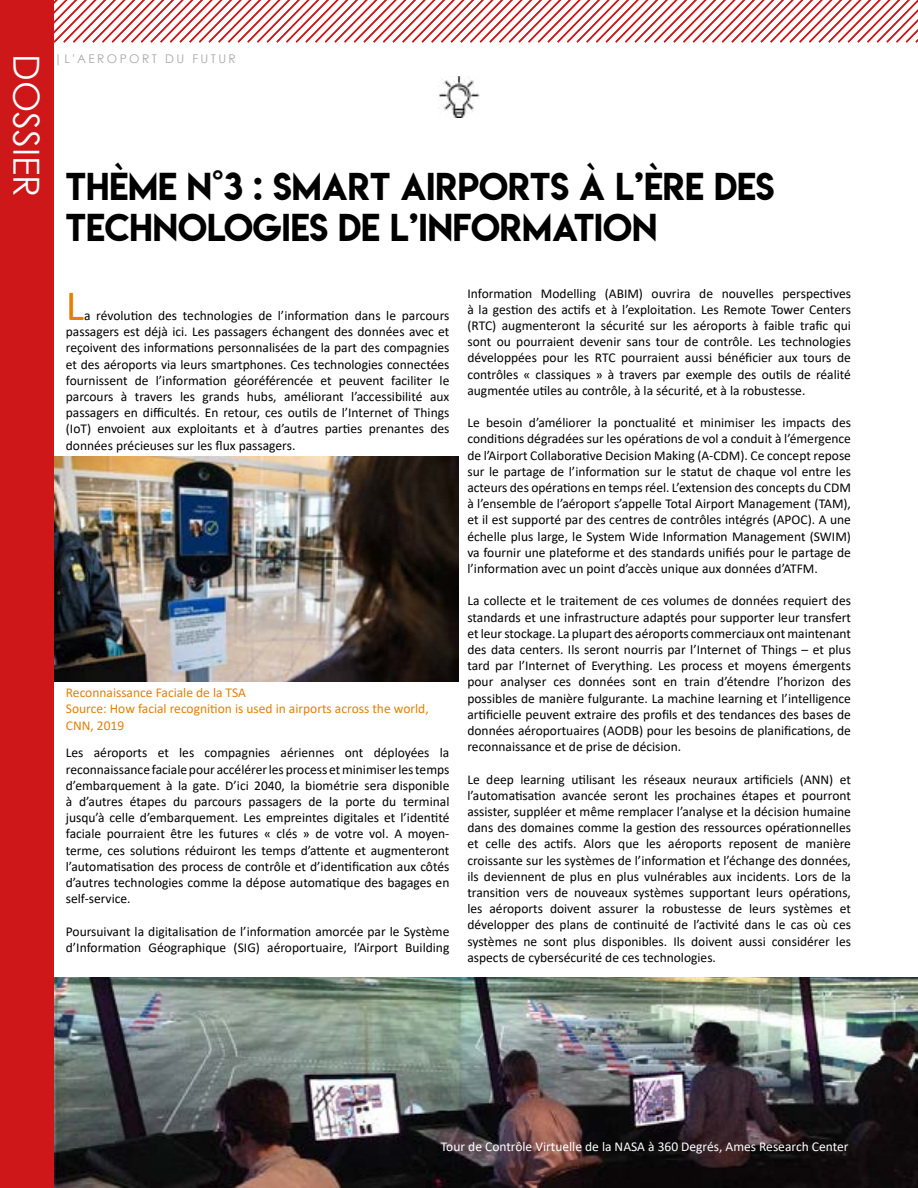
<style>
.page{position:relative;width:918px;height:1188px;background:#fff}
.page>*{position:absolute;margin:0;border:0;box-sizing:border-box;transform-origin:0 0}
.t1{font:43.5px "Calibri";color:#e38006}
.t2{font:36px "Century Gothic";color:#fff}
.t3{font:34.5px/41.4px "Lemon Milk";color:#000}
.t4{font:13.5px/16.2px "Calibri";color:#000;text-align:justify}
.t5{font:13.5px/16.2px "Calibri";color:#e38006}
.t6{font:13.5px "Calibri";color:#fff}
.t7{font:12px "Century Gothic";letter-spacing:.2em;color:#a6a7a7}
</style>
<div class="page">
<div style="left:0;top:0;width:54px;height:1188px;background:#cd1719"></div>
<img style="left:439px;top:77px;width:40px;height:40px">
<img style="left:54px;top:456px;width:405px;height:225px">
<img style="left:54px;top:978px;width:864px;height:210px">
<svg style="left:54px;top:0;width:864px;height:43px"></svg>
<h2 class="t2" style="left:52px;top:54px;width:145px;rotate:90deg">DOSSIER</h2>
<p class="t7" style="left:54px;top:50px;width:183px">|L'AEROPORT DU FUTUR</p>
<h3 class="t3" style="left:66px;top:165px;width:710px">THÈME N°3 : SMART AIRPORTS À L’ÈRE DES<br>TECHNOLOGIES DE L’INFORMATION</h3>
<h1 class="t1" style="left:66px;top:275px;width:20px">L</h1>
<p class="t4" style="left:66px;top:307px;width:385px;text-indent:18px">a révolution des technologies de l’information dans le parcours passagers est déjà ici. Les passagers échangent des données avec et reçoivent des informations personnalisées de la part des compagnies et des aéroports via leurs smartphones. Ces technologies connectées fournissent de l’information géoréférencée et peuvent faciliter le parcours à travers les grands hubs, améliorant l’accessibilité aux passagers en difficultés. En retour, ces outils de l’Internet of Things (IoT) envoient aux exploitants et à d’autres parties prenantes des données précieuses sur les flux passagers.</p>
<p class="t5" style="left:66px;top:684px;width:364px">Reconnaissance Faciale de la TSA<br>Source: How facial recognition is used in airports across the world,<br>CNN, 2019</p>
<p class="t4" style="left:66px;top:745px;width:385px">Les aéroports et les compagnies aériennes ont déployées la reconnaissance faciale pour accélérer les process et minimiser les temps d’embarquement à la gate. D’ici 2040, la biométrie sera disponible à d’autres étapes du parcours passagers de la porte du terminal jusqu’à celle d’embarquement. Les empreintes digitales et l’identité faciale pourraient être les futures « clés » de votre vol. A moyen&shy;terme, ces solutions réduiront les temps d’attente et augmenteront l’automatisation des process de contrôle et d’identification aux côtés d’autres technologies comme la dépose automatique des bagages en self-service.</p>
<p class="t4" style="left:66px;top:923px;width:385px">Poursuivant la digitalisation de l’information amorcée par le Système d’Information Géographique (SIG) aéroportuaire, l’Airport Building</p>
<p class="t4" style="left:467px;top:285px;width:385px">Information Modelling (ABIM) ouvrira de nouvelles perspectives à la gestion des actifs et à l’exploitation. Les Remote Tower Centers (RTC) augmenteront la sécurité sur les aéroports à faible trafic qui sont ou pourraient devenir sans tour de contrôle. Les technologies développées pour les RTC pourraient aussi bénéficier aux tours de contrôles « classiques » à travers par exemple des outils de réalité augmentée utiles au contrôle, à la sécurité, et à la robustesse.</p>
<p class="t4" style="left:467px;top:414px;width:385px">Le besoin d’améliorer la ponctualité et minimiser les impacts des conditions dégradées sur les opérations de vol a conduit à l’émergence de l’Airport Collaborative Decision Making (A-CDM). Ce concept repose sur le partage de l’information sur le statut de chaque vol entre les acteurs des opérations en temps réel. L’extension des concepts du CDM à l’ensemble de l’aéroport s’appelle Total Airport Management (TAM), et il est supporté par des centres de contrôles intégrés (APOC). A une échelle plus large, le System Wide Information Management (SWIM) va fournir une plateforme et des standards unifiés pour le partage de l’information avec un point d’accès unique aux données d’ATFM.</p>
<p class="t4" style="left:467px;top:592px;width:385px">La collecte et le traitement de ces volumes de données requiert des standards et une infrastructure adaptés pour supporter leur transfert et leur stockage. La plupart des aéroports commerciaux ont maintenant des data centers. Ils seront nourris par l’Internet of Things – et plus tard par l’Internet of Everything. Les process et moyens émergents pour analyser ces données sont en train d’étendre l’horizon des possibles de manière fulgurante. La machine learning et l’intelligence artificielle peuvent extraire des profils et des tendances des bases de données aéroportuaires (AODB) pour les besoins de planifications, de reconnaissance et de prise de décision.</p>
<p class="t4" style="left:467px;top:771px;width:385px">Le deep learning utilisant les réseaux neuraux artificiels (ANN) et l’automatisation avancée seront les prochaines étapes et pourront assister, suppléer et même remplacer l’analyse et la décision humaine dans des domaines comme la gestion des ressources opérationnelles et celle des actifs. Alors que les aéroports reposent de manière croissante sur les systèmes de l’information et l’échange des données, ils deviennent de plus en plus vulnérables aux incidents. Lors de la transition vers de nouveaux systèmes supportant leurs opérations, les aéroports doivent assurer la robustesse de leurs systèmes et développer des plans de continuité de l’activité dans le cas où ces systèmes ne sont plus disponibles. Ils doivent aussi considérer les aspects de cybersécurité de ces technologies.</p>
<p class="t6" style="left:441px;top:1137px;width:409px">Tour de Contrôle Virtuelle de la NASA à 360 Degrés, Ames Research Center</p>
</div>
